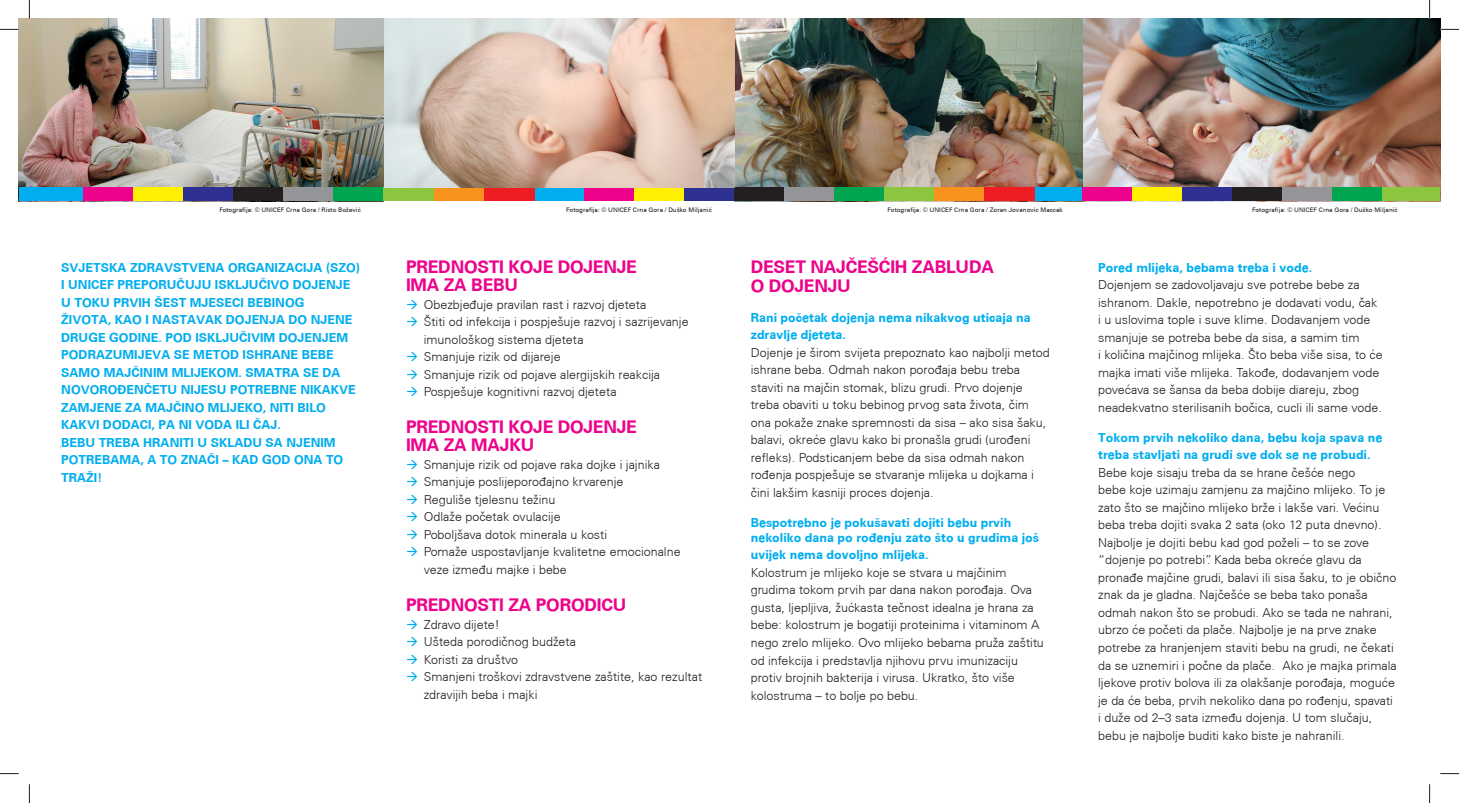
<style>
.page{position:relative;width:1459px;height:803px;background:#fff}
.page>*{position:absolute;margin:0;border:0;box-sizing:border-box;transform-origin:0 0}
.t1{font:700 17.5px/18.8px "Univers CE";letter-spacing:-.015em;color:#ed028c}
.t2{font:300 12.5px/17.5px "Univers CE";color:#231f20}
.t3{font:700 12.5px/17.5px "Univers CE";color:#00aeef}
.t4{font:500 6.25px "Univers CE";color:#231f20}
</style>
<div class="page">
<img style="left:734px;top:19px;width:706px;height:169px">
<img style="left:19px;top:19px;width:365px;height:169px">
<div style="left:534px;top:188px;width:50px;height:13px;background:#00aeef"></div>
<div style="left:584px;top:188px;width:50px;height:13px;background:#ed028c"></div>
<div style="left:634px;top:188px;width:50px;height:13px;background:#fff101"></div>
<div style="left:684px;top:188px;width:50px;height:13px;background:#2e3092"></div>
<div style="left:734px;top:188px;width:50px;height:13px;background:#231f20"></div>
<div style="left:784px;top:188px;width:50px;height:13px;background:#939598"></div>
<div style="left:834px;top:188px;width:50px;height:13px;background:#00a54f"></div>
<div style="left:884px;top:188px;width:50px;height:13px;background:#8bc63e"></div>
<div style="left:934px;top:188px;width:51px;height:13px;background:#f7931d"></div>
<div style="left:985px;top:188px;width:50px;height:13px;background:#ee1d23"></div>
<div style="left:1035px;top:188px;width:47px;height:13px;background:#00aeef"></div>
<div style="left:1082px;top:188px;width:50px;height:13px;background:#ed028c"></div>
<div style="left:1132px;top:188px;width:50px;height:13px;background:#fff101"></div>
<div style="left:1182px;top:188px;width:50px;height:13px;background:#2e3092"></div>
<div style="left:1232px;top:188px;width:50px;height:13px;background:#231f20"></div>
<div style="left:1282px;top:188px;width:50px;height:13px;background:#939598"></div>
<div style="left:1332px;top:188px;width:50px;height:13px;background:#00a54f"></div>
<div style="left:1382px;top:188px;width:58px;height:13px;background:#8bc63e"></div>
<div style="left:19px;top:188px;width:65px;height:13px;background:#00aeef"></div>
<div style="left:84px;top:188px;width:50px;height:13px;background:#ed028c"></div>
<div style="left:134px;top:188px;width:50px;height:13px;background:#fff101"></div>
<div style="left:184px;top:188px;width:50px;height:13px;background:#2e3092"></div>
<div style="left:234px;top:188px;width:50px;height:13px;background:#231f20"></div>
<div style="left:284px;top:188px;width:50px;height:13px;background:#939598"></div>
<div style="left:334px;top:188px;width:50px;height:13px;background:#00a54f"></div>
<div style="left:384px;top:188px;width:50px;height:13px;background:#8bc63e"></div>
<div style="left:434px;top:188px;width:50px;height:13px;background:#f7931d"></div>
<div style="left:484px;top:188px;width:50px;height:13px;background:#ee1d23"></div>
<img style="left:384px;top:19px;width:350px;height:168px">
<svg style="left:0;top:29px;width:19px;height:1px"></svg>
<svg style="left:1440px;top:29px;width:18px;height:1px"></svg>
<svg style="left:0;top:773px;width:19px;height:1px"></svg>
<svg style="left:1440px;top:773px;width:18px;height:1px"></svg>
<svg style="left:29px;top:0;width:1px;height:19px"></svg>
<svg style="left:29px;top:784px;width:1px;height:19px"></svg>
<svg style="left:1428px;top:0;width:2px;height:19px"></svg>
<svg style="left:1429px;top:784px;width:1px;height:19px"></svg>
<p class="t4" style="left:219px;top:208px;width:143px">Fotografija: © UNICEF Crna Gora / Risto Boževiæ</p>
<p class="t4" style="left:566px;top:208px;width:147px">Fotografija: © UNICEF Crna Gora / Duško Miljaniæ</p>
<p class="t4" style="left:887px;top:208px;width:177px">Fotografija: © UNICEF Crna Gora / Zoran Jovanovic Maccak</p>
<p class="t4" style="left:1252px;top:208px;width:147px">Fotografija: © UNICEF Crna Gora / Duško Miljaniæ</p>
<p class="t3" style="left:61px;top:260px;width:300px">SVJETSKA ZDRAVSTVENA ORGANIZACIJA (SZO)<br>I UNICEF PREPORUÈUJU ISKLJUÈIVO DOJENJE U TOKU PRVIH ŠEST MJESECI BEBINOG<br>ŽIVOTA, KAO I NASTAVAK DOJENJA DO NJENE DRUGE GODINE. POD ISKLJUÈIVIM DOJENJEM PODRAZUMIJEVA SE METOD ISHRANE BEBE SAMO MAJÈINIM MLIJEKOM. SMATRA SE DA NOVOROÐENÈETU NIJESU POTREBNE NIKAKVE ZAMJENE ZA MAJÈINO MLIJEKO, NITI BILO KAKVI DODACI, PA NI VODA ILI ÈAJ.<br>BEBU TREBA HRANITI U SKLADU SA NJENIM POTREBAMA, A TO ZNAÈI – KAD GOD ONA TO TRAŽI!</p>
<h1 class="t1" style="left:406px;top:259px;width:232px">PREDNOSTI KOJE DOJENJE<br>IMA ZA BEBU</h1>
<p class="t2" style="left:424px;top:297px;width:266px">Obezbjeðuje pravilan rast i razvoj djeteta<br>Štiti od infekcija i pospješuje razvoj i sazrijevanje imunološkog sistema djeteta<br>Smanjuje rizik od dijareje<br>Smanjuje rizik od pojave alergijskih reakcija Pospješuje kognitivni razvoj djeteta</p>
<h1 class="t1" style="left:406px;top:419px;width:232px">PREDNOSTI KOJE DOJENJE<br>IMA ZA MAJKU</h1>
<p class="t2" style="left:424px;top:457px;width:258px">Smanjuje rizik od pojave raka dojke i jajnika Smanjuje poslijeporoðajno krvarenje<br>Reguliše tjelesnu težinu<br>Odlaže poèetak ovulacije<br>Poboljšava dotok minerala u kosti<br>Pomaže uspostavljanje kvalitetne emocionalne veze izmeðu majke i bebe</p>
<h1 class="t1" style="left:406px;top:597px;width:222px">PREDNOSTI ZA PORODICU</h1>
<p class="t2" style="left:424px;top:617px;width:280px">Zdravo dijete!<br>Ušteda porodiènog budžeta<br>Koristi za društvo<br>Smanjeni troškovi zdravstvene zaštite, kao rezultat zdravijih beba i majki</p>
<h1 class="t1" style="left:750px;top:259px;width:245px">DESET NAJÈEŠÆIH ZABLUDA<br>O DOJENJU</h1>
<p class="t3" style="left:750px;top:310px;width:281px">Rani poèetak dojenja nema nikakvog uticaja na zdravlje djeteta.</p>
<p class="t2" style="left:750px;top:345px;width:300px">Dojenje je širom svijeta prepoznato kao najbolji metod ishrane beba. Odmah nakon poroðaja bebu treba staviti na majèin stomak, blizu grudi. Prvo dojenje treba obaviti u toku bebinog prvog sata života, èim ona pokaže znake spremnosti da sisa – ako sisa šaku, balavi, okreæe glavu kako bi pronašla grudi (uroðeni refleks). Podsticanjem bebe da sisa odmah nakon roðenja pospješuje se stvaranje mlijeka u dojkama i èini lakšim kasniji proces dojenja.</p>
<p class="t3" style="left:750px;top:516px;width:290px;line-height:15px">Bespotrebno je pokušavati dojiti bebu prvih nekoliko dana po roðenju zato što u grudima još</p>
<p class="t3" style="left:750px;top:547px;width:179px">uvijek nema dovoljno mlijeka.</p>
<p class="t2" style="left:750px;top:565px;width:294px">Kolostrum je mlijeko koje se stvara u majèinim grudima tokom prvih par dana nakon poroðaja. Ova gusta, ljepljiva, žuækasta teènost idealna je hrana za bebe: kolostrum je bogatiji proteinima i vitaminom A nego zrelo mlijeko. Ovo mlijeko bebama pruža zaštitu od infekcija i predstavlja njihovu prvu imunizaciju protiv brojnih bakterija i virusa. Ukratko, što više kolostruma – to bolje po bebu.</p>
<p class="t3" style="left:1098px;top:260px;width:215px">Pored mlijeka, bebama treba i vode.</p>
<p class="t2" style="left:1098px;top:277px;width:286px">Dojenjem se zadovoljavaju sve potrebe bebe za ishranom. Dakle, nepotrebno je dodavati vodu, èak i u uslovima tople i suve klime. Dodavanjem vode smanjuje se potreba bebe da sisa, a samim tim<br>i kolièina majèinog mlijeka. Što beba više sisa, to æe majka imati više mlijeka. Takoðe, dodavanjem vode poveæava se šansa da beba dobije diareju, zbog neadekvatno sterilisanih boèica, cucli ili same vode.</p>
<p class="t3" style="left:1098px;top:430px;width:286px">Tokom prvih nekoliko dana, bebu koja spava ne treba stavljati na grudi sve dok se ne probudi.</p>
<p class="t2" style="left:1098px;top:465px;width:300px">Bebe koje sisaju treba da se hrane èešæe nego<br>bebe koje uzimaju zamjenu za majèino mlijeko. To je zato što se majèino mlijeko brže i lakše vari. Veæinu beba treba dojiti svaka 2 sata (oko 12 puta dnevno).<br>Najbolje je dojiti bebu kad god poželi – to se zove “dojenje po potrebi”. Kada beba okreæe glavu da pronaðe majèine grudi, balavi ili sisa šaku, to je obièno znak da je gladna. Najèešæe se beba tako ponaša odmah nakon što se probudi. Ako se tada ne nahrani, ubrzo æe poèeti da plaèe. Najbolje je na prve znake potrebe za hranjenjem staviti bebu na grudi, ne èekati da se uznemiri i poène da plaèe. Ako je majka primala ljekove protiv bolova ili za olakšanje poroðaja, moguæe je da æe beba, prvih nekoliko dana po roðenju, spavati i duže od 2–3 sata izmeðu dojenja. U tom sluèaju, bebu je najbolje buditi kako biste je nahranili.</p>
</div>
